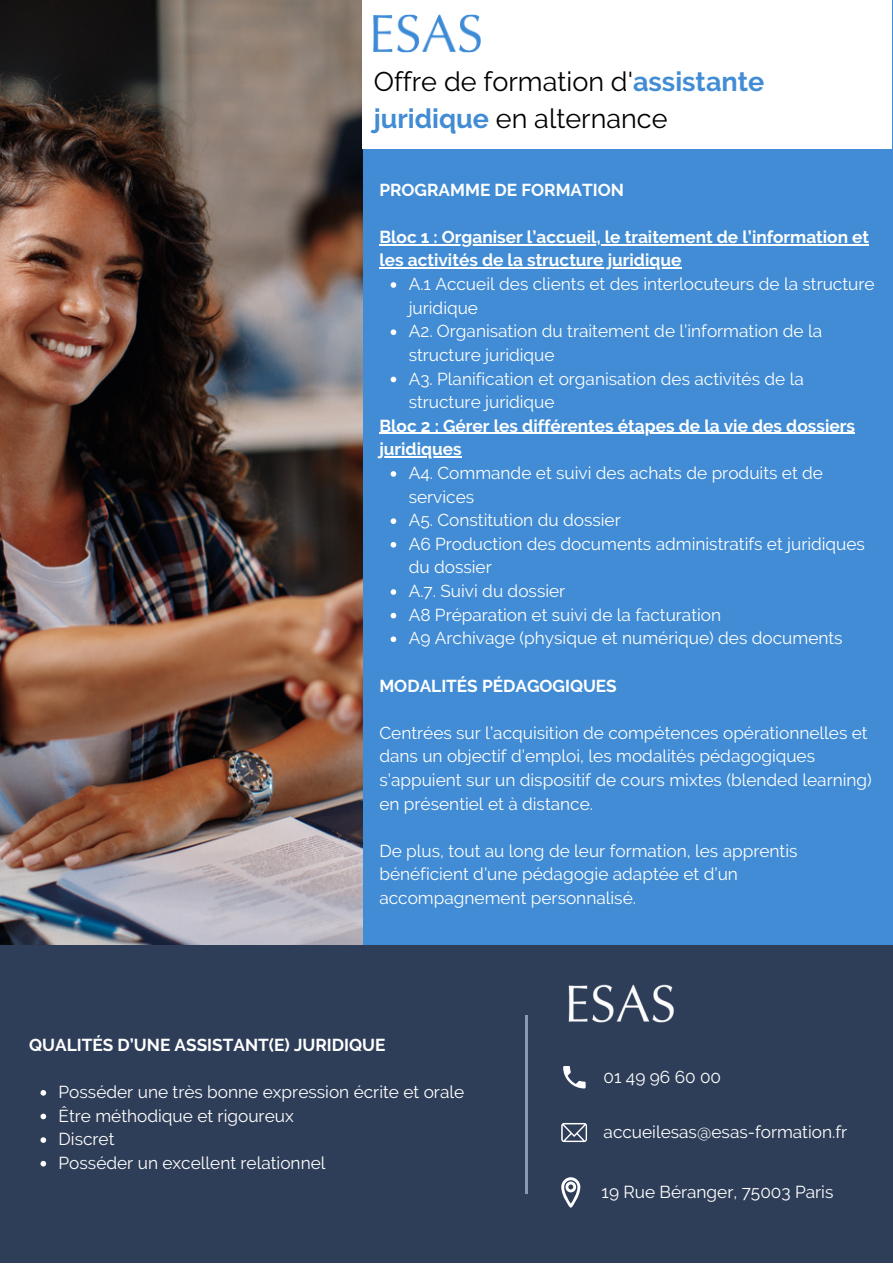
<style>
.page{position:relative;width:893px;height:1264px;background:#fff}
.page>*{position:absolute;margin:0;border:0;box-sizing:border-box;transform-origin:0 0}
.t1{font:27px/37px "Raleway";color:#000}
.t2{font:17.25px/23.5px "Raleway";color:#fff}
.t3{font:700 17.25px/23.5px "Raleway";color:#fff}
.s1{font-weight:700;color:#418cd4}
</style>
<div class="page">
<div style="left:0;top:0;width:892px;height:1262px;background:#418cd4"></div>
<img style="left:0;top:0;width:362px;height:944px">
<div style="left:362px;top:0;width:530px;height:148px;background:#fff"></div>
<img style="left:374px;top:14px;width:106px;height:38px">
<div style="left:0;top:944px;width:892px;height:318px;background:#2f3e58"></div>
<hr style="left:525px;top:1015px;width:2px;height:178px;background:#8c99b4">
<img style="left:568px;top:984px;width:106px;height:39px">
<svg style="left:563px;top:1066px;width:22px;height:22px"></svg>
<svg style="left:561px;top:1123px;width:26px;height:19px"></svg>
<svg style="left:561px;top:1177px;width:19px;height:30px"></svg>
<svg style="left:390px;top:282px;width:6px;height:6px"></svg>
<svg style="left:390px;top:329px;width:6px;height:6px"></svg>
<svg style="left:390px;top:376px;width:6px;height:6px"></svg>
<svg style="left:390px;top:471px;width:6px;height:6px"></svg>
<svg style="left:390px;top:518px;width:6px;height:6px"></svg>
<svg style="left:390px;top:542px;width:6px;height:5px"></svg>
<svg style="left:390px;top:589px;width:6px;height:6px"></svg>
<svg style="left:390px;top:613px;width:6px;height:5px"></svg>
<svg style="left:390px;top:636px;width:6px;height:6px"></svg>
<hr style="left:379px;top:244px;width:490px;height:1px;background:#fff">
<hr style="left:379px;top:267px;width:302px;height:2px;background:#fff">
<hr style="left:379px;top:433px;width:475px;height:1px;background:#fff">
<hr style="left:379px;top:456px;width:82px;height:1px;background:#fff">
<svg style="left:40px;top:1090px;width:6px;height:5px"></svg>
<svg style="left:40px;top:1113px;width:6px;height:6px"></svg>
<svg style="left:40px;top:1137px;width:6px;height:5px"></svg>
<svg style="left:40px;top:1160px;width:6px;height:6px"></svg>
<p class="t1" style="left:374px;top:63px;width:392px">Offre de formation d'<span class="s1">assistante juridique</span> en alternance</p>
<p class="t3" style="left:379px;top:178px;width:246px">PROGRAMME DE FORMATION</p>
<p class="t3" style="left:379px;top:225px;width:491px">Bloc 1 : Organiser l’accueil, le traitement de l’information et les activités de la structure juridique</p>
<p class="t2" style="left:408px;top:272px;width:467px">A.1 Accueil des clients et des interlocuteurs de la structure juridique</p>
<p class="t2" style="left:408px;top:319px;width:415px">A2. Organisation du traitement de l’information de la structure juridique</p>
<p class="t2" style="left:408px;top:366px;width:396px">A3. Planification et organisation des activités de la structure juridique</p>
<p class="t3" style="left:379px;top:414px;width:477px">Bloc 2 : Gérer les différentes étapes de la vie des dossiers juridiques</p>
<p class="t2" style="left:408px;top:461px;width:416px">A4. Commande et suivi des achats de produits et de services</p>
<p class="t2" style="left:408px;top:508px;width:213px">A5. Constitution du dossier</p>
<p class="t2" style="left:408px;top:532px;width:458px">A6 Production des documents administratifs et juridiques du dossier</p>
<p class="t2" style="left:408px;top:579px;width:158px">A.7. Suivi du dossier</p>
<p class="t2" style="left:408px;top:603px;width:314px">A8 Préparation et suivi de la facturation</p>
<p class="t2" style="left:408px;top:626px;width:435px">A9 Archivage (physique et numérique) des documents</p>
<p class="t3" style="left:379px;top:673px;width:239px">MODALITÉS PÉDAGOGIQUES</p>
<p class="t2" style="left:379px;top:721px;width:494px">Centrées sur l’acquisition de compétences opérationnelles et dans un objectif d’emploi, les modalités pédagogiques s’appuient sur un dispositif de cours mixtes (blended learning) en présentiel et à distance.</p>
<p class="t2" style="left:379px;top:839px;width:419px">De plus, tout au long de leur formation, les apprentis bénéficient d’une pédagogie adaptée et d’un accompagnement personnalisé.</p>
<p class="t3" style="left:29px;top:1032px;width:357px">QUALITÉS D’UNE ASSISTANT(E) JURIDIQUE</p>
<p class="t2" style="left:59px;top:1080px;width:407px">Posséder une très bonne expression écrite et orale</p>
<p class="t2" style="left:59px;top:1103px;width:236px">Être méthodique et rigoureux</p>
<p class="t2" style="left:59px;top:1127px;width:57px">Discret</p>
<p class="t2" style="left:59px;top:1150px;width:268px">Posséder un excellent relationnel</p>
<p class="t2" style="left:603px;top:1064px;width:119px">01 49 96 60 00</p>
<p class="t2" style="left:603px;top:1119px;width:245px">accueilesas@esas-formation.fr</p>
<p class="t2" style="left:601px;top:1179px;width:233px">19 Rue Béranger, 75003 Paris</p>
</div>
